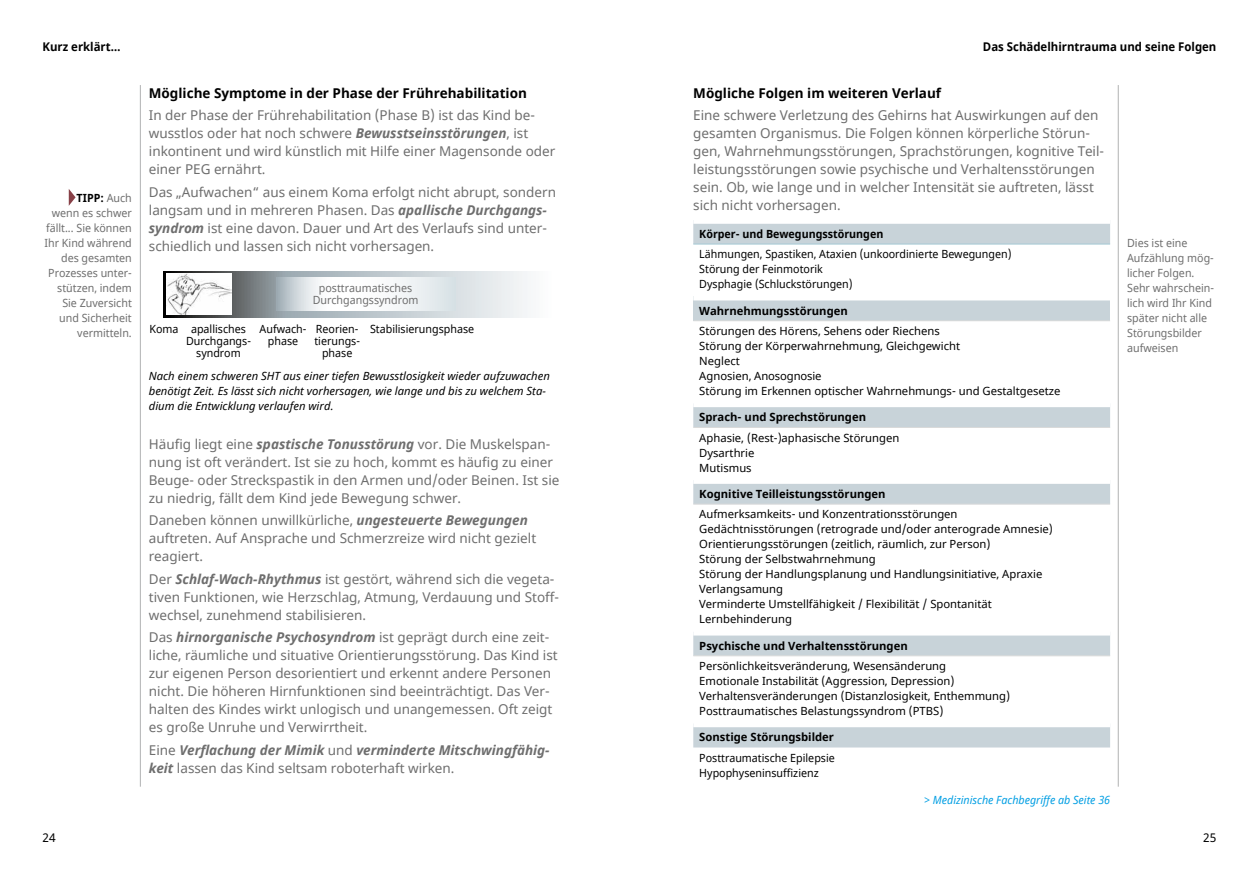
<style>
.page{position:relative;width:1259px;height:893px;background:#fff}
.page>*{position:absolute;margin:0;border:0;box-sizing:border-box;transform-origin:0 0}
.t1{font:13.5px/18px "Noto Sans";color:#6e6e6e}
.t2{font:italic 700 13.5px/18px "Noto Sans";color:#6e6e6e}
.t3{font:700 13.5px "Noto Sans";color:#000}
.t4{font:700 12px "Noto Sans";color:#000;scale:.95 1}
.t5{font:12px "Noto Sans";color:#000}
.t6{font:11.25px/15px "Noto Sans";color:#000}
.t7{font:11.25px/15px "Noto Sans";color:#6e6e6e;text-align:center;scale:.95 1}
.t8{font:11.25px/12px "Noto Sans";color:#000;text-align:center;scale:.95 1}
.t9{font:italic 11.25px/15px "Noto Sans";color:#000}
.t10{font:700 11.25px "Noto Sans";color:#000}
.t11{font:italic 11.25px "Noto Sans";color:#009ee3;scale:.95 1}
.t12{font:700 11.25px "Noto Sans";color:#000;scale:.95 1}
.s1{font-weight:700;color:#000}
.s2{font-weight:700;font-style:italic}
.s3{font-weight:400;font-style:normal}
</style>
<div class="page">
<hr style="left:140px;top:85px;width:1px;height:702px;background:#b1b2b3">
<hr style="left:1118px;top:85px;width:1px;height:702px;background:#b1b2b3">
<svg style="left:164px;top:271px;width:364px;height:46px;background:#b6bcbf"></svg>
<svg style="left:276px;top:277px;width:179px;height:33px"></svg>
<img style="left:166px;top:273px;width:65px;height:42px">
<svg style="left:69px;top:189px;width:7px;height:17px"></svg>
<svg style="left:693px;top:224px;width:417px;height:523px"></svg>
<div style="left:693px;top:297px;width:417px;height:24px;background:#c8d3d9"></div>
<hr style="left:693px;top:320px;width:417px;height:1px;background:#d9dada">
<hr style="left:693px;top:427px;width:417px;height:1px;background:#d9dada">
<hr style="left:693px;top:504px;width:417px;height:1px;background:#d9dada">
<hr style="left:693px;top:656px;width:417px;height:1px;background:#d9dada">
<hr style="left:693px;top:244px;width:417px;height:1px;background:#a5c9d5">
<div style="left:693px;top:628px;width:417px;height:7px;background:#fff"></div>
<div style="left:693px;top:476px;width:417px;height:8px;background:#fff"></div>
<div style="left:693px;top:400px;width:417px;height:7px;background:#fff"></div>
<div style="left:693px;top:293px;width:417px;height:7px;background:#fff"></div>
<div style="left:693px;top:720px;width:417px;height:7px;background:#fff"></div>
<p class="t4" style="left:43px;top:38px;width:84px">Kurz erklärt…</p>
<p class="t7" style="left:45px;top:191px;width:93px;text-align:right"><span class="s1">TIPP:</span> Auch<br>wenn es schwer fällt... Sie können<br>Ihr Kind während des gesamten<br>Prozesses unter&shy;stützen, indem<br>Sie Zuversicht und Sicherheit vermitteln.</p>
<p class="t3" style="left:149px;top:83px;width:379px">Mögliche Symptome in der Phase der Frührehabilitation</p>
<p class="t1" style="left:149px;top:107px;width:408px">In der Phase der Frührehabilitation (Phase B) ist das Kind be&shy;wusstlos oder hat noch schwere <span class="s2">Bewusstseinsstörungen</span>, ist inkontinent und wird künstlich mit Hilfe einer Magensonde oder einer PEG ernährt.</p>
<p class="t1" style="left:149px;top:183px;width:409px">Das „Aufwachen“ aus einem Koma erfolgt nicht abrupt, sondern langsam und in mehreren Phasen. Das <span class="s2">apallische Durchgangs&shy;syndrom</span> ist eine davon. Dauer und Art des Verlaufs sind unter&shy;schiedlich und lassen sich nicht vorhersagen.</p>
<p class="t8" style="left:149px;top:324px;width:103px">Koma apallisches</p>
<p class="t8" style="left:186px;top:336px;width:70px">Durchgangs-</p>
<p class="t8" style="left:196px;top:348px;width:48px">syndrom</p>
<p class="t7" style="left:313px;top:282px;width:113px;line-height:12px">posttraumatisches<br>Durchgangssyndrom</p>
<p class="t8" style="left:259px;top:324px;width:51px">Aufwach&shy;phase</p>
<p class="t8" style="left:314px;top:324px;width:49px">Reorien&shy;tierungs&shy;phase</p>
<p class="t8" style="left:370px;top:324px;width:111px">Stabilisierungsphase</p>
<p class="t9" style="left:149px;top:368px;width:402px">Nach einem schweren SHT aus einer tiefen Bewusstlosigkeit wieder aufzuwachen benötigt Zeit. Es lässt sich nicht vorhersagen, wie lange und bis zu welchem Sta&shy;dium die Entwicklung verlaufen wird.</p>
<p class="t1" style="left:149px;top:435px;width:412px">Häufig liegt eine <span class="s2">spastische Tonusstörung</span> vor. Die Muskelspan&shy;nung ist oft verändert. Ist sie zu hoch, kommt es häufig zu einer Beuge- oder Streckspastik in den Armen und/oder Beinen. Ist sie zu niedrig, fällt dem Kind jede Bewegung schwer.</p>
<p class="t1" style="left:149px;top:512px;width:389px">Daneben können unwillkürliche, <span class="s2">ungesteuerte Bewegungen </span>auftreten. Auf Ansprache und Schmerzreize wird nicht gezielt reagiert.</p>
<p class="t1" style="left:149px;top:570px;width:412px">Der <span class="s2">Schlaf-Wach-Rhythmus</span> ist gestört, während sich die vegeta&shy;tiven Funktionen, wie Herzschlag, Atmung, Verdauung und Stoff&shy;wechsel, zunehmend stabilisieren.</p>
<p class="t1" style="left:149px;top:629px;width:410px">Das <span class="s2">hirnorganische Psychosyndrom</span> ist geprägt durch eine zeit&shy;liche, räumliche und situative Orientierungsstörung. Das Kind ist zur eigenen Person desorientiert und erkennt andere Personen nicht. Die höheren Hirnfunktionen sind beeinträchtigt. Das Ver&shy;halten des Kindes wirkt unlogisch und unangemessen. Oft zeigt es große Unruhe und Verwirrtheit.</p>
<p class="t2" style="left:149px;top:740px;width:402px"><span class="s3">Eine</span> Verflachung der Mimik <span class="s3">und</span> verminderte Mitschwingfähig&shy;keit <span class="s3">lassen das Kind seltsam roboterhaft wirken.</span></p>
<p class="t4" style="left:983px;top:38px;width:247px">Das Schädelhirntrauma und seine Folgen</p>
<p class="t3" style="left:693px;top:83px;width:249px">Mögliche Folgen im weiteren Verlauf</p>
<p class="t1" style="left:693px;top:107px;width:412px">Eine schwere Verletzung des Gehirns hat Auswirkungen auf den gesamten Organismus. Die Folgen können körperliche Störun&shy;gen, Wahrnehmungsstörungen, Sprachstörungen, kognitive Teil&shy;leistungsstörungen sowie psychische und Verhaltensstörungen sein. Ob, wie lange und in welcher Intensität sie auftreten, lässt sich nicht vorhersagen.</p>
<p class="t12" style="left:699px;top:226px;width:195px">Körper- und Bewegungsstörungen</p>
<p class="t8" style="left:699px;top:247px;width:330px;line-height:15px;text-align:left">Lähmungen, Spastiken, Ataxien (unkoordinierte Bewegungen)<br>Störung der Feinmotorik<br>Dysphagie (Schluckstörungen)</p>
<p class="t10" style="left:699px;top:303px;width:150px">Wahrnehmungsstörungen</p>
<p class="t6" style="left:699px;top:324px;width:363px">Störungen des Hörens, Sehens oder Riechens<br>Störung der Körperwahrnehmung, Gleichgewicht<br>Neglect<br>Agnosien, Anosognosie<br>Störung im Erkennen optischer Wahrnehmungs- und Gestaltgesetze</p>
<p class="t10" style="left:699px;top:409px;width:168px">Sprach- und Sprechstörungen</p>
<p class="t6" style="left:699px;top:430px;width:201px">Aphasie, (Rest-)aphasische Störungen<br>Dysarthrie<br>Mutismus</p>
<p class="t10" style="left:699px;top:486px;width:188px">Kognitive Teilleistungsstörungen</p>
<p class="t6" style="left:699px;top:507px;width:355px">Aufmerksamkeits- und Konzentrationsstörungen Gedächtnisstörungen (retrograde und/oder anterograde Amnesie)<br>Orientierungsstörungen (zeitlich, räumlich, zur Person)<br>Störung der Selbstwahrnehmung<br>Störung der Handlungsplanung und Handlungsinitiative, Apraxie Verlangsamung<br>Verminderte Umstellfähigkeit / Flexibilität / Spontanität Lernbehinderung</p>
<p class="t10" style="left:699px;top:638px;width:210px">Psychische und Verhaltensstörungen</p>
<p class="t6" style="left:699px;top:659px;width:312px">Persönlichkeitsveränderung, Wesensänderung<br>Emotionale Instabilität (Aggression, Depression)<br>Verhaltensveränderungen (Distanzlosigkeit, Enthemmung)<br>Posttraumatisches Belastungssyndrom (PTBS)</p>
<p class="t10" style="left:699px;top:729px;width:136px">Sonstige Störungsbilder</p>
<p class="t8" style="left:699px;top:750px;width:144px;line-height:15px;text-align:left">Posttraumatische Epilepsie<br>Hypophyseninsuffizienz</p>
<p class="t11" style="left:924px;top:792px;width:197px">&gt; Medizinische Fachbegriffe ab Seite 36</p>
<p class="t7" style="left:1127px;top:236px;width:93px;text-align:left">Dies ist eine<br>Aufzählung mög&shy;licher Folgen.<br>Sehr wahrschein&shy;lich wird Ihr Kind später nicht alle<br>Störungsbilder aufweisen</p>
<p class="t5" style="left:43px;top:829px;width:15px">24</p>
<p class="t5" style="left:1203px;top:829px;width:15px">25</p>
</div>
